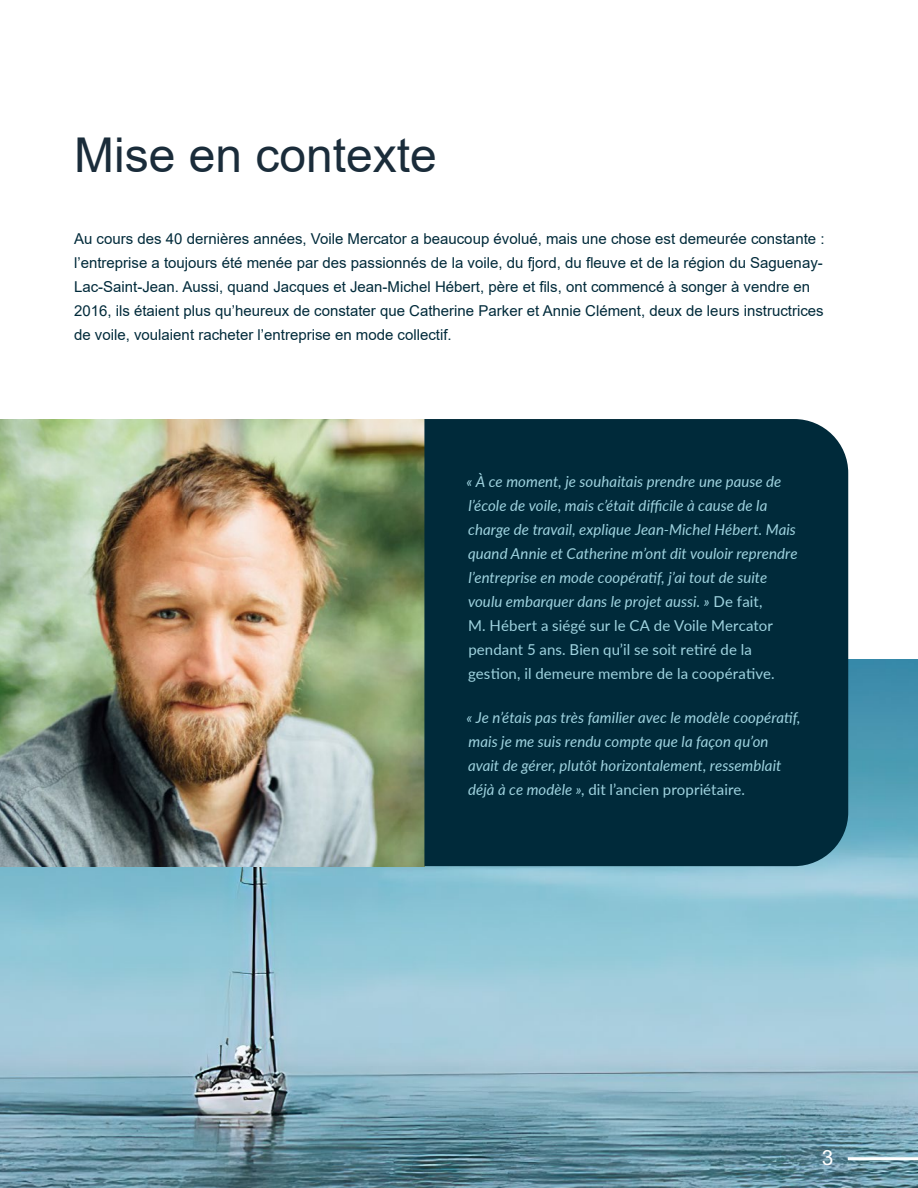
<style>
.page{position:relative;width:918px;height:1188px;background:#fff}
.page>*{position:absolute;margin:0;border:0;box-sizing:border-box;transform-origin:0 0}
.t1{font:48px "Arial";color:#1a2c3a}
.t2{font:21px "Arial";color:#fff}
.t3{font:italic 15px/24px "Lato";letter-spacing:.005em;color:#9fd3df}
.t4{font:15px/24px "Arial";color:#002a3a}
.s1{font-style:normal}
</style>
<div class="page">
<img style="left:0;top:659px;width:918px;height:529px">
<img style="left:0;top:419px;width:424px;height:447px">
<div style="left:424px;top:419px;width:424px;height:447px;background:#002a3a"></div>
<hr style="left:848px;top:1157px;width:70px;height:3px;background:#fff">
<h1 class="t1" style="left:74px;top:122px;width:364px">Mise en contexte</h1>
<p class="t4" style="left:74px;top:227px;width:752px">Au cours des 40 dernières années, Voile Mercator a beaucoup évolué, mais une chose est demeurée constante : l’entreprise a toujours été menée par des passionnés de la voile, du fjord, du fleuve et de la région du Saguenay-Lac-Saint-Jean. Aussi, quand Jacques et Jean-Michel Hébert, père et fils, ont commencé à songer à vendre en 2016, ils étaient plus qu’heureux de constater que Catherine Parker et Annie Clément, deux de leurs instructrices de voile, voulaient racheter l’entreprise en mode collectif.</p>
<p class="t3" style="left:466px;top:469px;width:333px">« À ce moment, je souhaitais prendre une pause de l’école de voile, mais c’était difficile à cause de la charge de travail, explique Jean-Michel Hébert. Mais quand Annie et Catherine m’ont dit vouloir reprendre l’entreprise en mode coopératif, j’ai tout de suite voulu embarquer dans le projet aussi. » <span class="s1">De fait,<br>M. Hébert a siégé sur le CA de Voile Mercator pendant 5 ans. Bien qu’il se soit retiré de la gestion, il demeure membre de la coopérative.</span></p>
<p class="t3" style="left:466px;top:705px;width:336px">« Je n’étais pas très familier avec le modèle coopératif, mais je me suis rendu compte que la façon qu’on avait de gérer, plutôt horizontalement, ressemblait déjà à ce modèle »<span class="s1">, dit l’ancien propriétaire.</span></p>
<h2 class="t2" style="left:822px;top:1143px;width:13px">3</h2>
</div>
